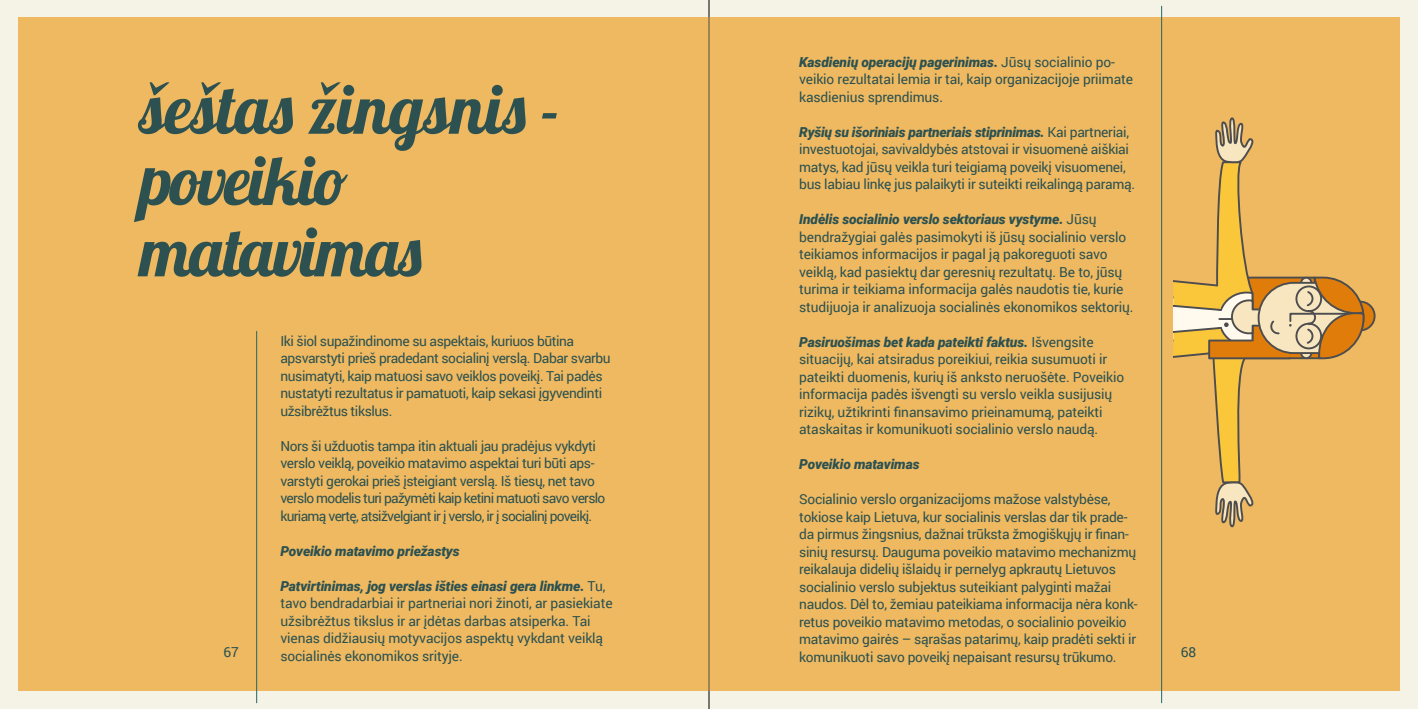
<style>
.page{position:relative;width:1418px;height:709px;background:#fff}
.page>*{position:absolute;margin:0;border:0;box-sizing:border-box;transform-origin:0 0}
.t1{font:68.5px/71.2px "Lobster";letter-spacing:-.03em;color:#2c5150}
.t2{font:13.75px/17.5px "Roboto";letter-spacing:-.02em;color:#2c5150}
.t3{font:italic 900 13.75px "Roboto";letter-spacing:-.01em;color:#2c5150}
.t4{font:13.75px "Roboto";color:#265150}
.s1{font-weight:900;font-style:italic}
</style>
<div class="page">
<div style="left:0;top:0;width:1417px;height:709px;background:#f5f2e6"></div>
<div style="left:18px;top:18px;width:1381px;height:673px;background:#eeb961"></div>
<hr style="left:708px;top:0;width:1px;height:709px;background:#4f4d4d">
<hr style="left:1161px;top:6px;width:1px;height:696px;background:#266666">
<hr style="left:256px;top:331px;width:1px;height:371px;background:#266666">
<div style="left:1345px;top:302px;width:29px;height:28px;background:#e07d0a;border-radius:50%"></div>
<div style="left:1344px;top:301px;width:31px;height:30px;border:2px solid #4d4d4f;border-radius:50%"></div>
<svg style="left:1173px;top:117px;width:192px;height:411px"></svg>
<p class="t2" style="left:799px;top:52px;width:335px"><span class="s1">Kasdienių operacijų pagerinimas.</span> Jūsų socialinio po&shy;veikio rezultatai lemia ir tai, kaip organizacijoje priimate kasdienius sprendimus.</p>
<p class="t2" style="left:799px;top:122px;width:337px"><span class="s1">Ryšių su išoriniais partneriais stiprinimas.</span> Kai partneriai, investuotojai, savivaldybės atstovai ir visuomenė aiškiai matys, kad jūsų veikla turi teigiamą poveikį visuomenei, bus labiau linkę jus palaikyti ir suteikti reikalingą paramą.</p>
<p class="t2" style="left:799px;top:210px;width:336px"><span class="s1">Indėlis socialinio verslo sektoriaus vystyme.</span> Jūsų bendražygiai galės pasimokyti iš jūsų socialinio verslo teikiamos informacijos ir pagal ją pakoreguoti savo veiklą, kad pasiektų dar geresnių rezultatų. Be to, jūsų turima ir teikiama informacija galės naudotis tie, kurie studijuoja ir analizuoja socialinės ekonomikos sektorių.</p>
<p class="t2" style="left:799px;top:332px;width:326px"><span class="s1">Pasiruošimas bet kada pateikti faktus.</span> Išvengsite situacijų, kai atsiradus poreikiui, reikia susumuoti ir pateikti duomenis, kurių iš anksto neruošėte. Poveikio informacija padės išvengti su verslo veikla susijusių rizikų, užtikrinti finansavimo prieinamumą, pateikti ataskaitas ir komunikuoti socialinio verslo naudą.</p>
<p class="t3" style="left:799px;top:455px;width:122px">Poveikio matavimas</p>
<p class="t2" style="left:799px;top:490px;width:340px">Socialinio verslo organizacijoms mažose valstybėse, tokiose kaip Lietuva, kur socialinis verslas dar tik prade&shy;da pirmus žingsnius, dažnai trūksta žmogiškųjų ir finan&shy;sinių resursų. Dauguma poveikio matavimo mechanizmų reikalauja didelių išlaidų ir pernelyg apkrautų Lietuvos socialinio verslo subjektus suteikiant palyginti mažai naudos. Dėl to, žemiau pateikiama informacija nėra konk&shy;retus poveikio matavimo metodas, o socialinio poveikio matavimo gairės – sąrašas patarimų, kaip pradėti sekti ir komunikuoti savo poveikį nepaisant resursų trūkumo.</p>
<h1 class="t1" style="left:140px;top:72px;width:422px">šeštas žingsnis - poveikio matavimas</h1>
<p class="t2" style="left:280px;top:331px;width:332px">Iki šiol supažindinome su aspektais, kuriuos būtina apsvarstyti prieš pradedant socialinį verslą. Dabar svarbu nusimatyti, kaip matuosi savo veiklos poveikį. Tai padės nustatyti rezultatus ir pamatuoti, kaip sekasi įgyvendinti užsibrėžtus tikslus.</p>
<p class="t2" style="left:280px;top:436px;width:326px">Nors ši užduotis tampa itin aktuali jau pradėjus vykdyti verslo veiklą, poveikio matavimo aspektai turi būti aps&shy;varstyti gerokai prieš įsteigiant verslą. Iš tiesų, net tavo verslo modelis turi pažymėti kaip ketini matuoti savo verslo kuriamą vertę, atsižvelgiant ir į verslo, ir į socialinį poveikį.</p>
<p class="t3" style="left:280px;top:541px;width:181px">Poveikio matavimo priežastys</p>
<p class="t2" style="left:280px;top:576px;width:334px"><span class="s1">Patvirtinimas, jog verslas išties einasi gera linkme.</span> Tu, tavo bendradarbiai ir partneriai nori žinoti, ar pasiekiate užsibrėžtus tikslus ir ar įdėtas darbas atsiperka. Tai vienas didžiausių motyvacijos aspektų vykdant veiklą socialinės ekonomikos srityje.</p>
<p class="t4" style="left:223px;top:642px;width:17px">67</p>
<p class="t4" style="left:1180px;top:642px;width:17px">68</p>
</div>
